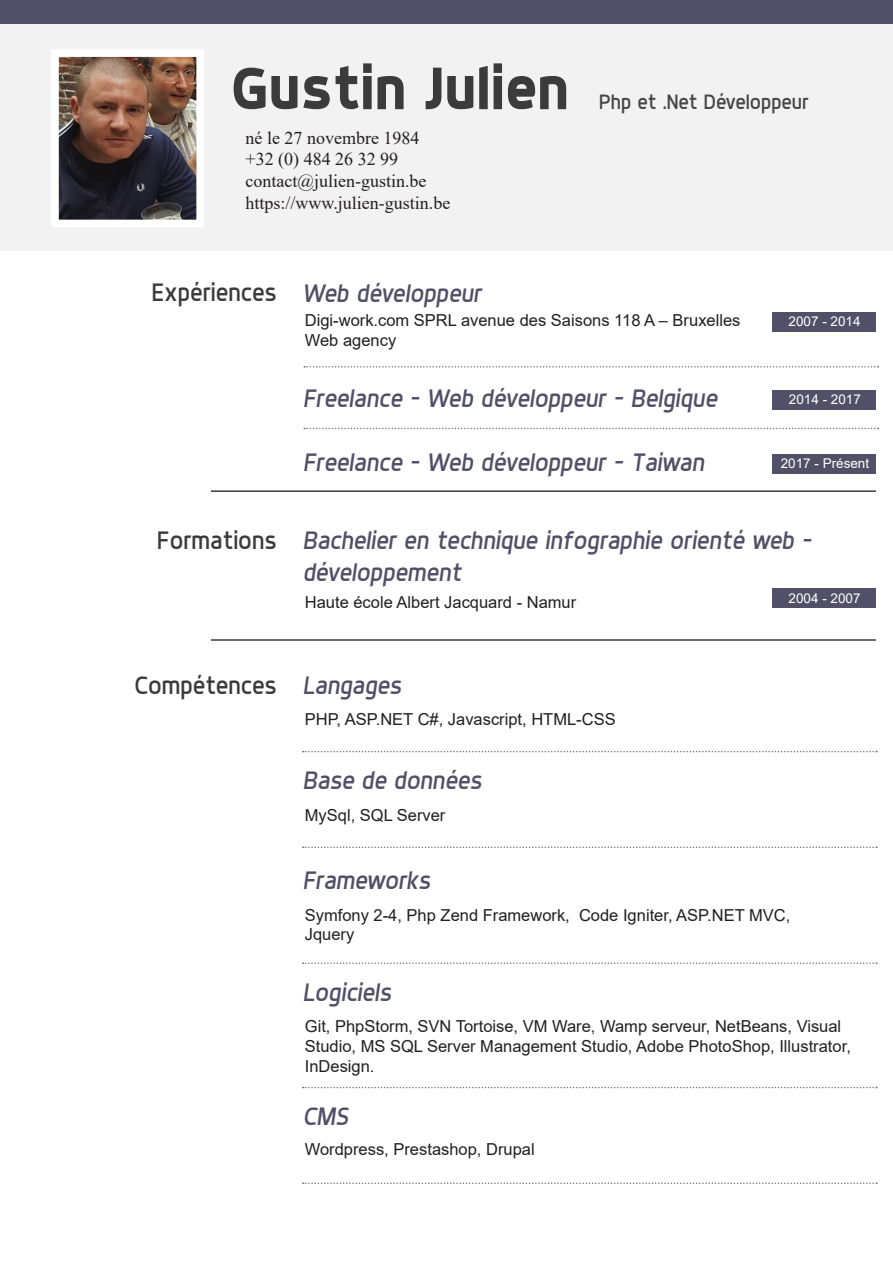
<style>
.page{position:relative;width:893px;height:1263px;background:#fff}
.page>*{position:absolute;margin:0;border:0;box-sizing:border-box;transform-origin:0 0}
.t1{font:700 60px "Dyno";color:#3b3b3b}
.t2{font:italic 25.5px "Dyno";color:#505067}
.t3{font:25.5px "Dyno";color:#3b3b3b}
.t4{font:21px "Dyno";color:#464646}
.t5{font:18px/21.6px "Times New Roman";color:#231f20}
.t6{font:16.5px/19.8px "Arial";color:#231f20}
.t7{font:13.5px "Arial";color:#fff}
</style>
<div class="page">
<div style="left:0;top:0;width:893px;height:25px;background:#505167"></div>
<div style="left:0;top:24px;width:893px;height:227px;background:#f2f2f2"></div>
<img style="left:60px;top:58px;width:135px;height:160px">
<div style="left:772px;top:312px;width:104px;height:20px;background:#505167"></div>
<hr style="left:211px;top:490px;width:665px;height:2px;background:#3b3b3b">
<div style="left:772px;top:588px;width:104px;height:20px;background:#505167"></div>
<hr style="left:211px;top:639px;width:665px;height:2px;background:#3b3b3b">
<svg style="left:303px;top:751px;width:574px;height:1px"></svg>
<svg style="left:303px;top:846px;width:574px;height:2px"></svg>
<svg style="left:303px;top:962px;width:574px;height:2px"></svg>
<svg style="left:303px;top:1087px;width:574px;height:1px"></svg>
<svg style="left:303px;top:1182px;width:574px;height:2px"></svg>
<div style="left:773px;top:390px;width:103px;height:20px;background:#505167"></div>
<svg style="left:304px;top:366px;width:574px;height:2px"></svg>
<div style="left:773px;top:454px;width:103px;height:19px;background:#505167"></div>
<svg style="left:304px;top:428px;width:574px;height:1px"></svg>
<div style="left:51px;top:49px;width:153px;height:178px;border:8px solid #fff"></div>
<p class="t1" style="left:231px;top:52px;width:340px">Gustin Julien</p>
<p class="t5" style="left:246px;top:126px;width:175px">né le 27 novembre 1984 +32 (0) 484 26 32 99</p>
<p class="t5" style="left:246px;top:170px;width:183px">contact@julien-gustin.be</p>
<p class="t5" style="left:246px;top:191px;width:206px">https://www.julien-gustin.be</p>
<p class="t4" style="left:599px;top:90px;width:211px">Php et .Net Développeur</p>
<p class="t3" style="left:152px;top:278px;width:126px">Expériences</p>
<p class="t2" style="left:303px;top:279px;width:180px">Web développeur</p>
<p class="t6" style="left:305px;top:310px;width:437px">Digi-work.com SPRL avenue des Saisons 118 A – Bruxelles</p>
<p class="t6" style="left:305px;top:330px;width:93px">Web agency</p>
<p class="t7" style="left:788px;top:312px;width:74px">2007 - 2014</p>
<p class="t2" style="left:303px;top:383px;width:416px">Freelance - Web développeur - Belgique</p>
<p class="t7" style="left:789px;top:390px;width:74px">2014 - 2017</p>
<p class="t2" style="left:303px;top:447px;width:403px">Freelance - Web développeur - Taiwan</p>
<p class="t7" style="left:781px;top:454px;width:90px">2017 - Présent</p>
<p class="t3" style="left:157px;top:525px;width:121px">Formations</p>
<p class="t2" style="left:303px;top:525px;width:510px">Bachelier en technique infographie orienté web -</p>
<p class="t2" style="left:303px;top:557px;width:160px">développement</p>
<p class="t6" style="left:305px;top:592px;width:273px">Haute école Albert Jacquard - Namur</p>
<p class="t7" style="left:788px;top:588px;width:74px">2004 - 2007</p>
<p class="t3" style="left:134px;top:670px;width:143px">Compétences</p>
<p class="t2" style="left:303px;top:670px;width:100px">Langages</p>
<p class="t6" style="left:305px;top:709px;width:312px">PHP, ASP.NET C#, Javascript, HTML-CSS</p>
<p class="t2" style="left:303px;top:765px;width:180px">Base de données</p>
<p class="t6" style="left:305px;top:805px;width:142px">MySql, SQL Server</p>
<p class="t2" style="left:303px;top:865px;width:129px">Frameworks</p>
<p class="t6" style="left:305px;top:905px;width:487px">Symfony 2-4, Php Zend Framework, Code Igniter, ASP.NET MVC,<br>Jquery</p>
<p class="t2" style="left:303px;top:977px;width:90px">Logiciels</p>
<p class="t6" style="left:305px;top:1016px;width:548px">Git, PhpStorm, SVN Tortoise, VM Ware, Wamp serveur, NetBeans, Visual<br>Studio, MS SQL Server Management Studio, Adobe PhotoShop, Illustrator,<br>InDesign.</p>
<p class="t2" style="left:303px;top:1101px;width:47px">CMS</p>
<p class="t6" style="left:305px;top:1139px;width:231px">Wordpress, Prestashop, Drupal</p>
</div>
